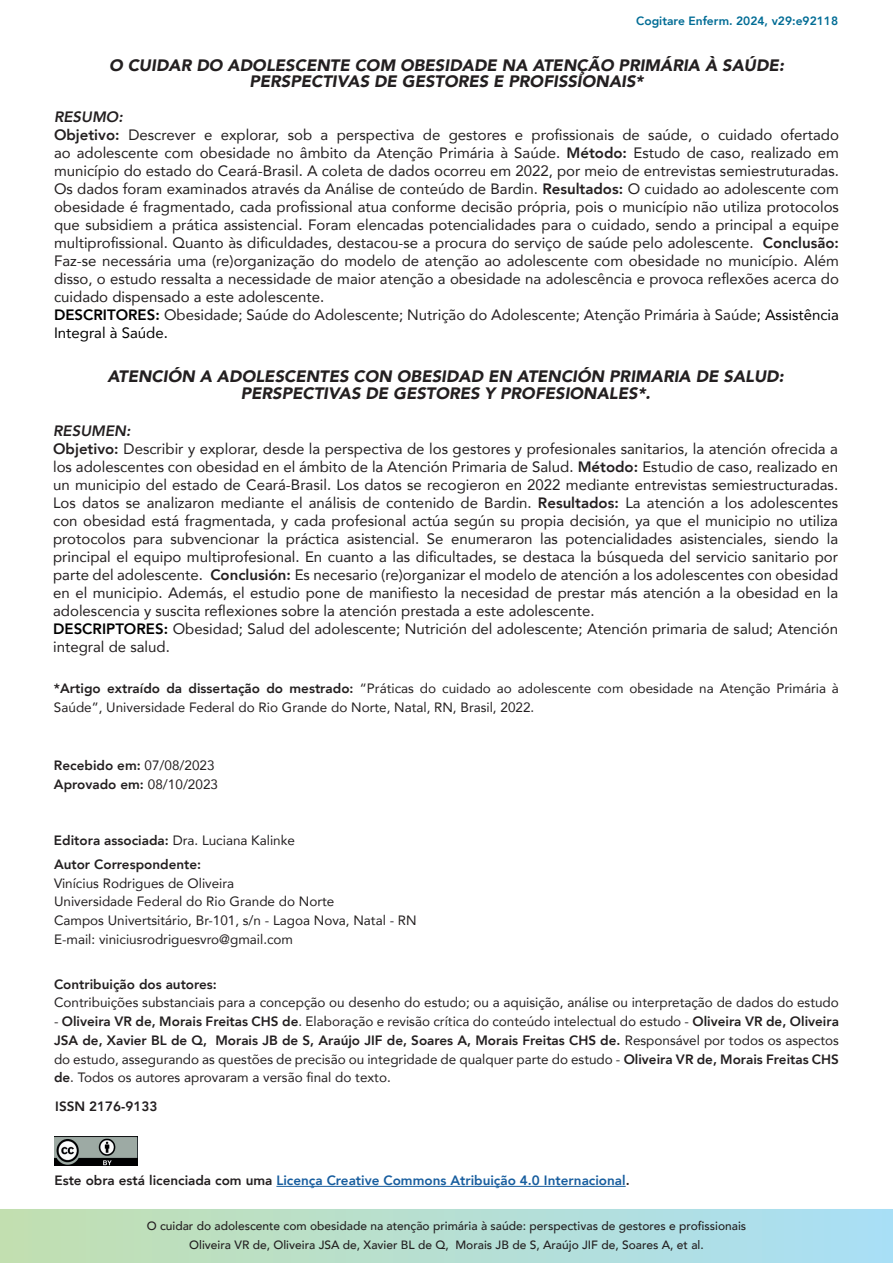
<style>
.page{position:relative;width:893px;height:1263px;background:#fff}
.page>*{position:absolute;margin:0;border:0;box-sizing:border-box;transform-origin:0 0}
.t1{font:italic 900 16.5px/16.5px "Avenir";color:#231f20;text-align:center}
.t2{font:15px/18px "Avenir";color:#231f20;text-align:justify}
.t3{font:italic 800 15px "Avenir";color:#231f20}
.Correspondentes{font:13.5px/18.8px "Avenir";color:#231f20;text-align:justify}
.Legenda{font:13.5px/18.8px "Avenir";color:#231f20}
.Correspondentes-2{font:800 13.5px "Avenir";color:#231f20}
.t4{font:800 13.5px "Avenir";color:#175d9e}
.Legenda-2{font:800 13.5px "Avenir";color:#231f20}
.t5{font:500 12px/18.6px "Avenir";color:#231f20;text-align:center}
.t6{font:800 12px "Avenir";color:#006c95}
.s1{font-weight:800}
.s2{font-weight:800;color:#000}
.s3{color:#000}
.s4{font-weight:400}
.s5{color:#231f20}
</style>
<div class="page">
<svg style="left:0;top:1209px;width:893px;height:54px;background:#b6dfd2"></svg>
<img style="left:54px;top:1137px;width:84px;height:29px">
<hr style="left:276px;top:1186px;width:350px;height:1px;background:#175d9e">
<p class="t6" style="left:636px;top:10px;width:203px">Cogitare Enferm. 2024, v29:e92118</p>
<p class="t1" style="left:109px;top:56px;width:676px">O CUIDAR DO ADOLESCENTE COM OBESIDADE NA ATENÇÃO PRIMÁRIA À SAÚDE:<br>PERSPECTIVAS DE GESTORES E PROFISSIONAIS*</p>
<p class="t3" style="left:54px;top:107px;width:70px">RESUMO:</p>
<p class="t2" style="left:54px;top:125px;width:786px"><span class="s1">Objetivo:</span> Descrever e explorar, sob a perspectiva de gestores e profissionais de saúde, o cuidado ofertado ao adolescente com obesidade no âmbito da Atenção Primária à Saúde. <span class="s1">Método:</span> Estudo de caso, realizado em município do estado do Ceará-Brasil. A coleta de dados ocorreu em 2022, por meio de entrevistas semiestruturadas.<br>Os dados foram examinados através da Análise de conteúdo de Bardin. <span class="s1">Resultados:</span> O cuidado ao adolescente com obesidade é fragmentado, cada profissional atua conforme decisão própria, pois o município não utiliza protocolos que subsidiem a prática assistencial. Foram elencadas potencialidades para o cuidado, sendo a principal a equipe multiprofissional. Quanto às dificuldades, destacou-se a procura do serviço de saúde pelo adolescente. <span class="s1">Conclusão:<br></span>Faz-se necessária uma (re)organização do modelo de atenção ao adolescente com obesidade no município. Além disso, o estudo ressalta a necessidade de maior atenção a obesidade na adolescência e provoca reflexões acerca do cuidado dispensado a este adolescente.</p>
<p class="t2" style="left:54px;top:305px;width:786px"><span class="s2">DESCRITORES:</span> Obesidade; Saúde do Adolescente; Nutrição do Adolescente; Atenção Primária à Saúde<span class="s3">; Assistência<br>Integral à Saúde.</span></p>
<p class="t1" style="left:108px;top:368px;width:678px">ATENCIÓN A ADOLESCENTES CON OBESIDAD EN ATENCIÓN PRIMARIA DE SALUD:<br>PERSPECTIVAS DE GESTORES Y PROFESIONALES*.</p>
<p class="t3" style="left:53px;top:422px;width:79px">RESUMEN:</p>
<p class="t2" style="left:53px;top:439px;width:786px"><span class="s1">Objetivo:</span> Describir y explorar, desde la perspectiva de los gestores y profesionales sanitarios, la atención ofrecida a los adolescentes con obesidad en el ámbito de la Atención Primaria de Salud. <span class="s1">Método:</span> Estudio de caso, realizado en un municipio del estado de Ceará-Brasil. Los datos se recogieron en 2022 mediante entrevistas semiestructuradas.<br>Los datos se analizaron mediante el análisis de contenido de Bardin. <span class="s1">Resultados:</span> La atención a los adolescentes con obesidad está fragmentada, y cada profesional actúa según su propia decisión, ya que el municipio no utiliza protocolos para subvencionar la práctica asistencial. Se enumeraron las potencialidades asistenciales, siendo la principal el equipo multiprofesional. En cuanto a las dificultades, se destaca la búsqueda del servicio sanitario por parte del adolescente. <span class="s1">Conclusión:</span> Es necesario (re)organizar el modelo de atención a los adolescentes con obesidad en el municipio. Además, el estudio pone de manifiesto la necesidad de prestar más atención a la obesidad en la adolescencia y suscita reflexiones sobre la atención prestada a este adolescente.</p>
<p class="t2" style="left:53px;top:619px;width:786px"><span class="s2">DESCRIPTORES:</span> Obesidad; Salud del adolescente; Nutrición del adolescente; Atención primaria de salud; Atención integral de salud.</p>
<p class="Legenda" style="left:54px;top:678px;width:786px"><span class="s1">*Artigo extraído da dissertação do mestrado:</span> “Práticas do cuidado ao adolescente com obesidade na Atenção Primária à<br>Saúde”, Universidade Federal do Rio Grande do Norte, Natal, RN, Brasil, 2022.</p>
<p class="Correspondentes-2" style="left:54px;top:753px;width:162px">Recebido em: <span class="s4">07/08/2023</span></p>
<p class="Correspondentes-2" style="left:54px;top:771px;width:166px">Aprovado em: <span class="s4">08/10/2023</span></p>
<p class="Correspondentes" style="left:54px;top:830px;width:243px"><span class="s1">Editora associada:</span> Dra. Luciana Kalinke</p>
<p class="Correspondentes-2" style="left:54px;top:852px;width:149px">Autor Correspondente:</p>
<p class="Correspondentes" style="left:54px;top:873px;width:182px">Vinícius Rodrigues de Oliveira</p>
<p class="Correspondentes" style="left:54px;top:892px;width:282px">Universidade Federal do Rio Grande do Norte</p>
<p class="Correspondentes" style="left:54px;top:911px;width:364px">Campos Univertsitário, Br-101, s/n - Lagoa Nova, Natal - RN</p>
<p class="Correspondentes" style="left:54px;top:929px;width:241px">E-mail: viniciusrodriguesvro@gmail.com</p>
<p class="Correspondentes-2" style="left:54px;top:971px;width:164px">Contribuição dos autores:</p>
<p class="Correspondentes" style="left:54px;top:993px;width:786px">Contribuições substanciais para a concepção ou desenho do estudo; ou a aquisição, análise ou interpretação de dados do estudo</p>
<p class="Correspondentes" style="left:54px;top:1011px;width:786px">- <span class="s1">Oliveira VR de, Morais Freitas CHS de</span>. Elaboração e revisão crítica do conteúdo intelectual do estudo - <span class="s1">Oliveira VR de, Oliveira JSA de, Xavier BL de Q, Morais JB de S, Araújo JIF de, Soares A, Morais Freitas CHS de.</span> Responsável por todos os aspectos do estudo, assegurando as questões de precisão ou integridade de qualquer parte do estudo - <span class="s1">Oliveira VR de, Morais Freitas CHS de</span>. Todos os autores aprovaram a versão final do texto.</p>
<p class="Legenda-2" style="left:55px;top:1094px;width:104px">ISSN 2176-9133</p>
<p class="t4" style="left:54px;top:1168px;width:577px"><span class="s5">Este obra está licenciada com uma</span> Licença Creative Commons Atribuição 4.0 Internacional<span class="s5">.</span></p>
<p class="t5" style="left:147px;top:1216px;width:601px">O cuidar do adolescente com obesidade na atenção primária à saúde: perspectivas de gestores e profissionais<br>Oliveira VR de, Oliveira JSA de, Xavier BL de Q, Morais JB de S, Araújo JIF de, Soares A, et al.</p>
</div>
